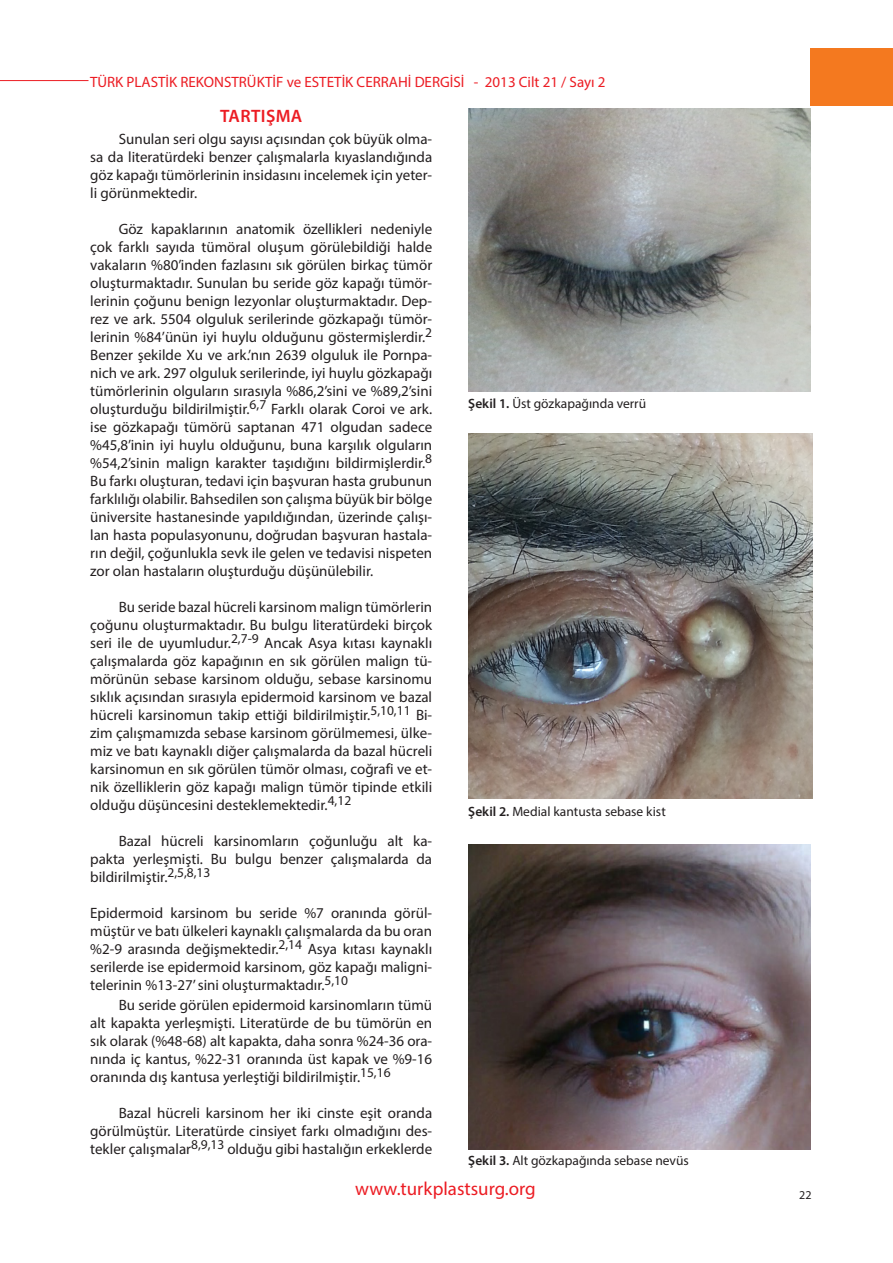
<style>
.page{position:relative;width:893px;height:1263px;background:#fff}
.page>*{position:absolute;margin:0;border:0;box-sizing:border-box;transform-origin:0 0}
.t1{font:18.9px "Myriad Pro";color:#ec1c23}
.Metin_Başlığı{font:600 18px "Myriad Pro";color:#ec1c23}
.Metin{font:15px/18px "Myriad Pro";color:#231f20;text-align:justify}
.Adres{font:15px/18px "Myriad Pro";color:#231f20;text-align:justify}
.Metin-2{font:15px "Myriad Pro";color:#ec1c23}
.tablo_satır2_ve_resi{font:13.5px "Myriad Pro";color:#231f20}
.Başlık_ingilizce{font:12px "Myriad Pro";color:#231f20}
.s1{font-weight:600}
</style>
<div class="page">
<hr style="left:0;top:80px;width:88px;height:1px;background:#ec1c23">
<div style="left:810px;top:48px;width:83px;height:57px;background:#f4791f"></div>
<img style="left:468px;top:108px;width:342px;height:284px">
<img style="left:468px;top:434px;width:344px;height:364px">
<img style="left:468px;top:845px;width:342px;height:304px">
<p class="Metin-2" style="left:90px;top:73px;width:517px">TÜRK PLASTİK REKONSTRÜKTİF ve ESTETİK CERRAHİ DERGİSİ - 2013 Cilt 21 / Sayı 2</p>
<p class="Metin_Başlığı" style="left:220px;top:104px;width:20px">TARTIŞMA</p>
<p class="Metin" style="left:90px;top:130px;width:344px;text-indent:29px">Sunulan seri olgu sayısı açısından çok büyük olma&shy;sa da literatürdeki benzer çalışmalarla kıyaslandığında göz kapağı tümörlerinin insidasını incelemek için yeter&shy;li görünmektedir.</p>
<p class="Metin" style="left:90px;top:220px;width:344px;text-indent:29px">Göz kapaklarının anatomik özellikleri nedeniyle çok farklı sayıda tümöral oluşum görülebildiği halde vakaların %80’inden fazlasını sık görülen birkaç tümör oluşturmaktadır. Sunulan bu seride göz kapağı tümör&shy;lerinin çoğunu benign lezyonlar oluşturmaktadır. Dep&shy;rez ve ark. 5504 olguluk serilerinde gözkapağı tümör&shy;lerinin %84’ünün iyi huylu olduğunu göstermişlerdir.<sup>2<br></sup>Benzer şekilde Xu ve ark.’nın 2639 olguluk ile Pornpa&shy;nich ve ark. 297 olguluk serilerinde, iyi huylu gözkapağı tümörlerinin olguların sırasıyla %86,2’sini ve %89,2’sini oluşturduğu bildirilmiştir.<sup>6,7</sup> Farklı olarak Coroi ve ark. ise gözkapağı tümörü saptanan 471 olgudan sadece %45,8’inin iyi huylu olduğunu, buna karşılık olguların %54,2’sinin malign karakter taşıdığını bildirmişlerdir.<sup>8<br></sup>Bu farkı oluşturan, tedavi için başvuran hasta grubunun farklılığı olabilir. Bahsedilen son çalışma büyük bir bölge üniversite hastanesinde yapıldığından, üzerinde çalışı&shy;lan hasta populasyonunu, doğrudan başvuran hastala&shy;rın değil, çoğunlukla sevk ile gelen ve tedavisi nispeten zor olan hastaların oluşturduğu düşünülebilir.</p>
<p class="Metin" style="left:90px;top:598px;width:344px;text-indent:29px">Bu seride bazal hücreli karsinom malign tümörlerin çoğunu oluşturmaktadır. Bu bulgu literatürdeki birçok seri ile de uyumludur.<sup>2,7-9</sup> Ancak Asya kıtası kaynaklı çalışmalarda göz kapağının en sık görülen malign tü&shy;mörünün sebase karsinom olduğu, sebase karsinomu sıklık açısından sırasıyla epidermoid karsinom ve bazal hücreli karsinomun takip ettiği bildirilmiştir.<sup>5,10,11</sup> Bi&shy;zim çalışmamızda sebase karsinom görülmemesi, ülke&shy;miz ve batı kaynaklı diğer çalışmalarda da bazal hücreli karsinomun en sık görülen tümör olması, coğrafi ve et&shy;nik özelliklerin göz kapağı malign tümör tipinde etkili olduğu düşüncesini desteklemektedir.<sup>4,12</sup></p>
<p class="Metin" style="left:90px;top:832px;width:344px;text-indent:29px">Bazal hücreli karsinomların çoğunluğu alt ka&shy;pakta yerleşmişti. Bu bulgu benzer çalışmalarda da bildirilmiştir.<sup>2,5,8,13</sup></p>
<p class="Adres" style="left:90px;top:904px;width:344px">Epidermoid karsinom bu seride %7 oranında görül&shy;müştür ve batı ülkeleri kaynaklı çalışmalarda da bu oran %2-9 arasında değişmektedir.<sup>2,14</sup> Asya kıtası kaynaklı serilerde ise epidermoid karsinom, göz kapağı maligni&shy;telerinin %13-27’ sini oluşturmaktadır.<sup>5,10</sup></p>
<p class="Metin" style="left:90px;top:995px;width:344px;text-indent:29px">Bu seride görülen epidermoid karsinomların tümü alt kapakta yerleşmişti. Literatürde de bu tümörün en sık olarak (%48-68) alt kapakta, daha sonra %24-36 ora&shy;nında iç kantus, %22-31 oranında üst kapak ve %9-16 oranında dış kantusa yerleştiği bildirilmiştir.<sup>15,16</sup></p>
<p class="Metin" style="left:90px;top:1103px;width:344px;text-indent:29px">Bazal hücreli karsinom her iki cinste eşit oranda görülmüştür. Literatürde cinsiyet farkı olmadığını des&shy;tekler çalışmalar<sup>8,9,13</sup> olduğu gibi hastalığın erkeklerde</p>
<p class="tablo_satır2_ve_resi" style="left:468px;top:395px;width:179px"><span class="s1">ŞEKIL 1.</span> Üst gözkapağında verrü</p>
<p class="tablo_satır2_ve_resi" style="left:468px;top:803px;width:199px"><span class="s1">ŞEKIL 2.</span> Medial kantusta sebase kist</p>
<p class="tablo_satır2_ve_resi" style="left:468px;top:1152px;width:222px"><span class="s1">ŞEKIL 3.</span> Alt gözkapağında sebase nevüs</p>
<p class="t1" style="left:355px;top:1177px;width:182px">www.turkplastsurg.org</p>
<p class="Başlık_ingilizce" style="left:799px;top:1187px;width:14px">22</p>
</div>
